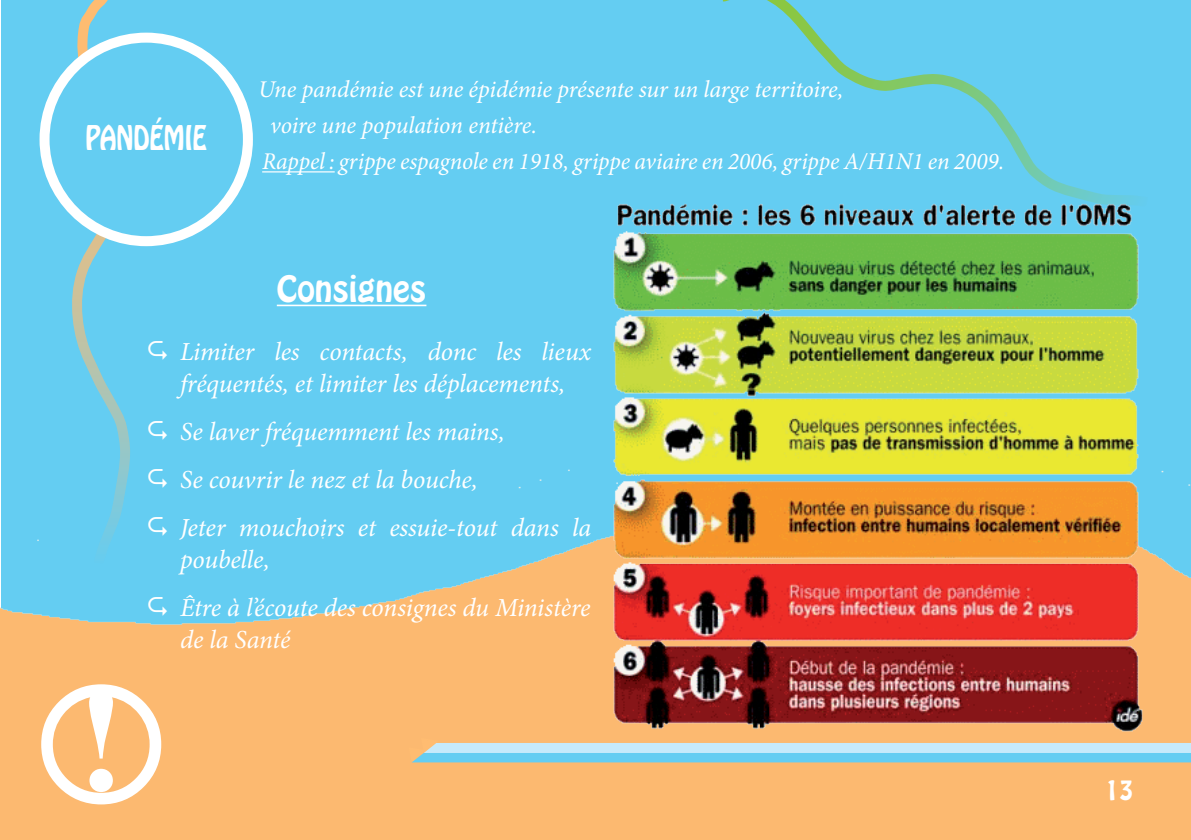
<style>
.page{position:relative;width:1191px;height:840px;background:#fff}
.page>*{position:absolute;margin:0;border:0;box-sizing:border-box;transform-origin:0 0}
.t1{font:120px "Aleagram";color:#fff}
.t2{font:32px "Hobo Std";color:#fff}
.t3{font:30px "Hobo Std";color:#fff;scale:.8 1}
.t4{font:italic 26px/48px "Minion Pro";letter-spacing:-.005em;color:#fff}
.t5{font:italic 24px "Minion Pro";letter-spacing:-.005em;color:#fff}
.t6{font:24px "Hobo Std";color:#fff}
</style>
<div class="page">
<div style="left:1px;top:0;width:1190px;height:806px;background:#64cdf2"></div>
<img style="left:0;top:111px;width:1191px;height:728px">
<div style="left:412px;top:752px;width:779px;height:10px;background:#64cdf2"></div>
<div style="left:424px;top:742px;width:767px;height:10px;background:#c6eafb"></div>
<svg style="left:407px;top:736px;width:32px;height:27px"></svg>
<svg style="left:70px;top:0;width:62px;height:566px"></svg>
<svg style="left:712px;top:0;width:447px;height:214px"></svg>
<hr style="left:262px;top:171px;width:73px;height:1px;background:#fff">
<hr style="left:277px;top:304px;width:149px;height:2px;background:#fff">
<div style="left:45px;top:38px;width:203px;height:203px;background:#64cdf2;border-radius:50%"></div>
<div style="left:40px;top:33px;width:213px;height:213px;border:10px solid #fff;border-radius:50%"></div>
<img style="left:607px;top:196px;width:537px;height:537px">
<svg style="left:148px;top:340px;width:19px;height:19px"></svg>
<svg style="left:148px;top:420px;width:19px;height:19px"></svg>
<svg style="left:148px;top:468px;width:19px;height:19px"></svg>
<svg style="left:148px;top:516px;width:19px;height:19px"></svg>
<svg style="left:148px;top:596px;width:19px;height:19px"></svg>
<p class="t3" style="left:86px;top:116px;width:21px">pand</p>
<p class="t3" style="left:149px;top:116px;width:37px">émie</p>
<p class="t5" style="left:258px;top:73px;width:586px">Une pandémie est une épidémie présente sur un large territoire,</p>
<p class="t5" style="left:270px;top:109px;width:268px">voire une population entière.</p>
<p class="t5" style="left:262px;top:145px;width:743px">Rappel : grippe espagnole en 1918, grippe aviaire en 2006, grippe A/H1N1 en 2009.</p>
<h1 class="t1" style="left:41px;top:683px;width:121px">a</h1>
<p class="t2" style="left:277px;top:267px;width:151px">Consignes</p>
<p class="t4" style="left:180px;top:335px;width:412px;line-height:32px">Limiter les contacts, donc les lieux fréquentés, et limiter les déplacements,</p>
<p class="t4" style="left:180px;top:407px;width:413px">Se laver fréquemment les mains,<br>Se couvrir le nez et la bouche,<br>Jeter mouchoirs et essuie-tout dans la</p>
<p class="t4" style="left:180px;top:535px;width:412px">poubelle,<br>Être à l’écoute des consignes du Ministère</p>
<p class="t4" style="left:180px;top:615px;width:112px">de la Santé</p>
<p class="t6" style="left:1105px;top:772px;width:29px">13</p>
</div>
